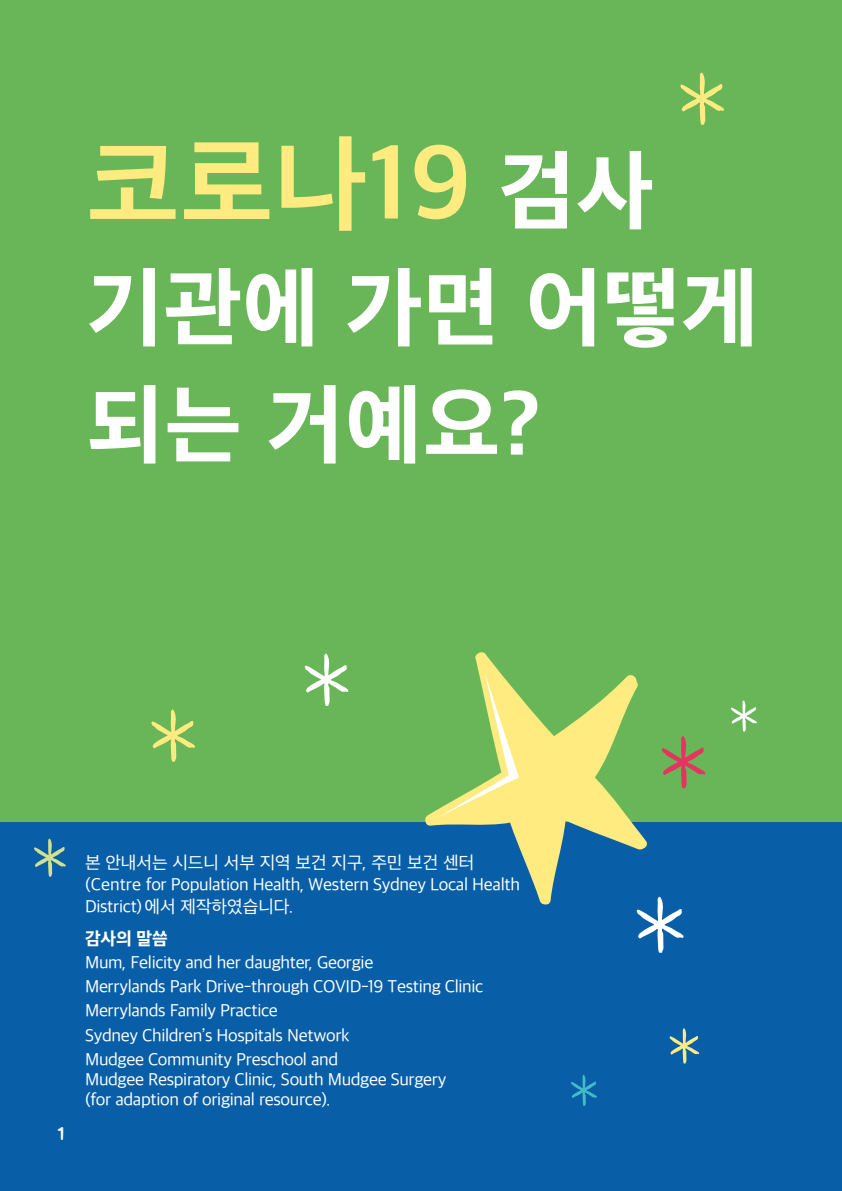
<style>
.page{position:relative;width:842px;height:1191px;background:#69b658}
.page>*{position:absolute;margin:0;border:0;box-sizing:border-box;transform-origin:0 0}
.t1{font:700 106px "Apple SD Gothic Neo";letter-spacing:.02em;color:#ffeb7f}
.t2{font:800 88px/117px "Apple SD Gothic Neo";letter-spacing:.02em;color:#fff}
.t3{font:25px "Little Bird";color:#fff}
.t4{font:18px/24.2px "Apple SD Gothic Neo";letter-spacing:-.02em;color:#fff}
.t5{font:800 18px "Apple SD Gothic Neo";color:#fff}
.s1{font-weight:800;font-size:88px;color:#fff}
</style>
<div class="page">
<div style="left:0;top:822px;width:842px;height:369px;background:#085fa7"></div>
<svg style="left:680px;top:72px;width:44px;height:53px"></svg>
<svg style="left:34px;top:838px;width:32px;height:38px"></svg>
<svg style="left:305px;top:653px;width:43px;height:53px"></svg>
<svg style="left:731px;top:700px;width:26px;height:31px"></svg>
<svg style="left:425px;top:652px;width:222px;height:253px"></svg>
<svg style="left:637px;top:896px;width:47px;height:57px"></svg>
<svg style="left:438px;top:671px;width:81px;height:146px"></svg>
<svg style="left:661px;top:736px;width:44px;height:52px"></svg>
<svg style="left:669px;top:1028px;width:30px;height:35px"></svg>
<svg style="left:151px;top:709px;width:44px;height:53px"></svg>
<svg style="left:571px;top:1074px;width:26px;height:32px"></svg>
<h1 class="t1" style="left:87px;top:127px;width:568px">코로나19 <span class="s1">검사</span></h1>
<h2 class="t2" style="left:87px;top:254px;width:673px">기관에 가면 어떻게 되는 거예요?</h2>
<h3 class="t3" style="left:57px;top:1125px;width:9px">1</h3>
<p class="t4" style="left:85px;top:853px;width:436px;line-height:22px">본 안내서는 시드니 서부 지역 보건 지구, 주민 보건 센터 (Centre for Population Health, Western Sydney Local Health<br>District)에서 제작하였습니다.</p>
<p class="t5" style="left:85px;top:928px;width:84px">감사의 말씀</p>
<p class="t4" style="left:85px;top:951px;width:400px">Mum, Felicity and her daughter, Georgie<br>Merrylands Park Drive-through COVID-19 Testing Clinic Merrylands Family Practice<br>Sydney Children’s Hospitals Network<br>Mudgee Community Preschool and</p>
<p class="t4" style="left:85px;top:1070px;width:363px;line-height:20px">Mudgee Respiratory Clinic, South Mudgee Surgery (for adaption of original resource).</p>
</div>
